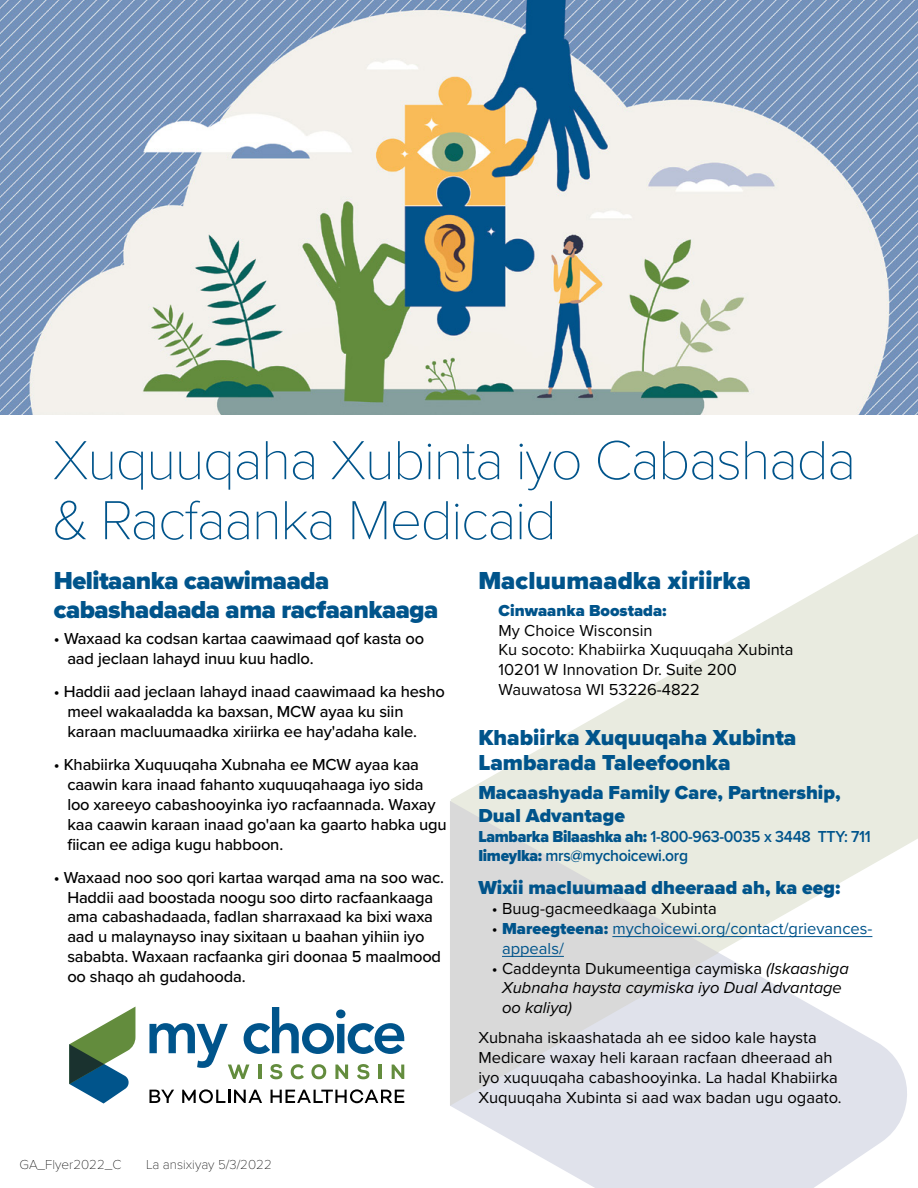
<style>
.page{position:relative;width:918px;height:1188px;background:#fff}
.page>*{position:absolute;margin:0;border:0;box-sizing:border-box;transform-origin:0 0}
.t1{font:100 57px/60px "Proxima Nova T";letter-spacing:-.03em;color:#00548b}
.t2{font:900 25.5px/28.5px "Proxima Nova";letter-spacing:-.02em;color:#00548b}
.t3{font:900 25.5px "Proxima Nova";color:#00548b}
.t4{font:900 22.5px/25.5px "Proxima Nova";color:#00548b}
.t5{font:900 19.5px/22.5px "Proxima Nova";color:#00548b}
.t6{font:500 16.5px/19.8px "Proxima Nova";letter-spacing:-.01em;color:#000}
.t7{font:16.5px/19.8px "Proxima Nova";color:#000}
.t8{font:italic 16.5px/19.8px "Proxima Nova";color:#000}
.t9{font:600 16.5px/19.8px "Proxima Nova";letter-spacing:-.02em;color:#00548b;scale:.95 1}
.t10{font:16.5px/19.8px "Proxima Nova";color:#00548b}
.t11{font:900 16.5px "Proxima Nova";color:#00548b}
.t12{font:100 13.5px "Proxima Nova T";color:#000}
.s1{font-weight:900}
.s2{color:#000}
.s3{font-style:normal}
</style>
<div class="page">
<svg style="left:451px;top:1104px;width:455px;height:84px;fill:#e0e2eb"></svg>
<svg style="left:451px;top:534px;width:467px;height:570px"></svg>
<svg style="left:450px;top:801px;width:269px;height:305px;background:#dedfdf"></svg>
<hr style="left:612px;top:936px;width:260px;height:1px;background:#00548b">
<hr style="left:502px;top:956px;width:62px;height:1px;background:#00548b">
<img style="left:0;top:0;width:918px;height:415px">
<svg style="left:69px;top:1007px;width:66px;height:97px"></svg>
<svg style="left:149px;top:1007px;width:255px;height:72px"></svg>
<svg style="left:149px;top:1090px;width:25px;height:13px"></svg>
<svg style="left:182px;top:1089px;width:80px;height:14px"></svg>
<svg style="left:271px;top:1089px;width:133px;height:14px"></svg>
<h1 class="t1" style="left:52px;top:426px;width:805px">Xuquuqaha Xubinta iyo Cabashada &amp; Racfaanka Medicaid</h1>
<h2 class="t2" style="left:54px;top:566px;width:386px">Helitaanka caawimaada cabashadaada ama racfaankaaga</h2>
<p class="t6" style="left:67px;top:628px;width:358px;text-indent:-13px">• Waxaad ka codsan kartaa caawimaad qof kasta oo aad jeclaan lahayd inuu kuu hadlo.</p>
<p class="t6" style="left:67px;top:681px;width:379px;text-indent:-13px">• Haddii aad jeclaan lahayd inaad caawimaad ka hesho meel wakaaladda ka baxsan, MCW ayaa ku siin karaan macluumaadka xiriirka ee hay'adaha kale.</p>
<p class="t6" style="left:67px;top:754px;width:381px;text-indent:-13px">• Khabiirka Xuquuqaha Xubnaha ee MCW ayaa kaa caawin kara inaad fahanto xuquuqahaaga iyo sida loo xareeyo cabashooyinka iyo racfaannada. Waxay kaa caawin karaan inaad go'aan ka gaarto habka ugu fiican ee adiga kugu habboon.</p>
<p class="t6" style="left:67px;top:867px;width:378px;text-indent:-13px">• Waxaad noo soo qori kartaa warqad ama na soo wac.<br>Haddii aad boostada noogu soo dirto racfaankaaga ama cabashadaada, fadlan sharraxaad ka bixi waxa aad u malaynayso inay sixitaan u baahan yihiin iyo sababta. Waxaan racfaanka giri doonaa 5 maalmood oo shaqo ah gudahooda.</p>
<h2 class="t3" style="left:478px;top:562px;width:274px">Macluumaadka xiriirka</h2>
<p class="t11" style="left:499px;top:598px;width:170px">Cinwaanka Boostada:</p>
<p class="t7" style="left:499px;top:620px;width:296px">My Choice Wisconsin<br>Ku socoto: Khabiirka Xuquuqaha Xubinta<br>10201 W Innovation Dr. Suite 200<br>Wauwatosa WI 53226-4822</p>
<h3 class="t4" style="left:478px;top:724px;width:320px">Khabiirka Xuquuqaha Xubinta<br>Lambarada Taleefoonka</h3>
<p class="t5" style="left:478px;top:781px;width:364px">Macaashyada Family Care, Partnership,<br>Dual Advantage</p>
<p class="t9" style="left:478px;top:826px;width:415px"><span class="s1">Lambarka Bilaashka ah:</span> 1-800-963-0035 x 3448 TTY: 711<br><span class="s1">Iimeylka:</span> mrs@mychoicewi.org</p>
<p class="t5" style="left:478px;top:877px;width:363px">Wixii macluumaad dheeraad ah, ka eeg:</p>
<p class="t7" style="left:492px;top:898px;width:226px">• Buug-gacmeedkaaga Xubinta</p>
<p class="t10" style="left:502px;top:918px;width:372px;text-indent:-10px"><span class="s2">•</span> <span class="s1">Mareegteena:</span> mychoicewi.org/contact/grievances&shy;appeals/</p>
<p class="t8" style="left:502px;top:957px;width:348px;text-indent:-10px"><span class="s3">• Caddeynta Dukumeentiga caymiska</span> (Iskaashiga<br>Xubnaha haysta caymiska iyo Dual Advantage oo kaliya)</p>
<p class="t7" style="left:478px;top:1027px;width:365px">Xubnaha iskaashatada ah ee sidoo kale haysta Medicare waxay heli karaan racfaan dheeraad ah iyo xuquuqaha cabashooyinka. La hadal Khabiirka Xuquuqaha Xubinta si aad wax badan ugu ogaato.</p>
<p class="t12" style="left:20px;top:1154px;width:104px">GA_Flyer2022_C</p>
<p class="t12" style="left:146px;top:1154px;width:127px">La ansixiyay 5/3/2022</p>
</div>
